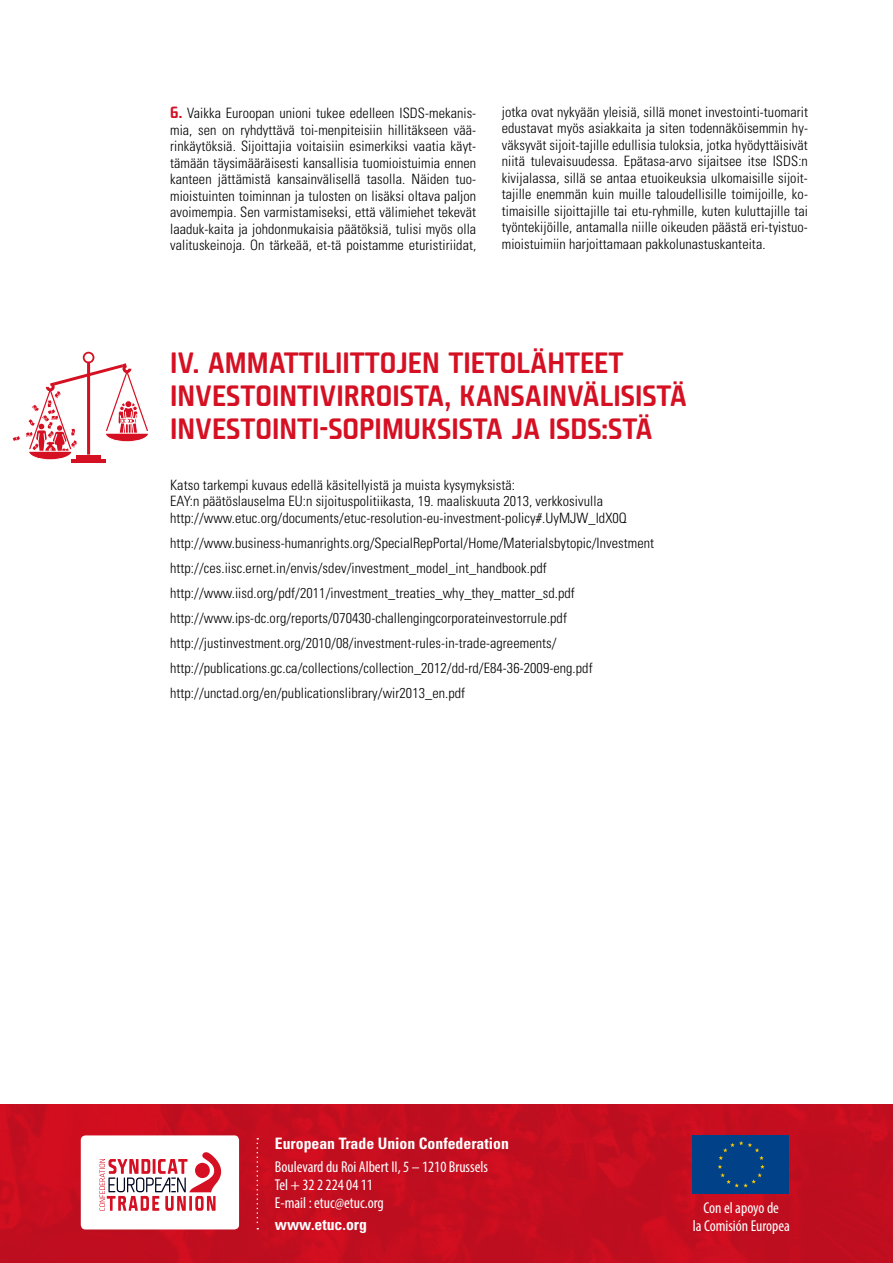
<style>
.page{position:relative;width:893px;height:1263px;background:#fff}
.page>*{position:absolute;margin:0;border:0;box-sizing:border-box;transform-origin:0 0}
.t1{font:28.5px/33px "Fishmonger MS";color:#d51023}
.t2{font:condensed 15.75px/18px "Myriad Pro";color:#fff}
.t3{font:700 condensed 15.75px "Univers LT Std";color:#fff}
.t4{font:300 condensed 14.25px/16.5px "Univers LT Std";letter-spacing:.005em;color:#000;text-align:justify}
.s1{font-family:"Fishmonger MS";font-weight:400;font-stretch:normal;font-size:15.75px;color:#d51023}
</style>
<div class="page">
<div style="left:0;top:1104px;width:893px;height:159px;background:linear-gradient(to right,#c70e1f,#c20e1f)"></div>
<div style="left:81px;top:1135px;width:158px;height:94px;background:#fff;border-radius:5px"></div>
<svg style="left:100px;top:1152px;width:122px;height:59px"></svg>
<svg style="left:257px;top:1138px;width:1px;height:91px"></svg>
<div style="left:692px;top:1135px;width:97px;height:58px;background:#004188"></div>
<svg style="left:13px;top:436px;width:7px;height:5px"></svg>
<hr style="left:71px;top:459px;width:35px;height:4px;background:#d51023">
<svg style="left:26px;top:352px;width:122px;height:108px"></svg>
<p class="t4" style="left:170px;top:105px;width:308px"><span class="s1">6.</span> Vaikka Euroopan unioni tukee edelleen ISDS-mekanis&shy;mia, sen on ryhdyttävä toi-menpiteisiin hillitäkseen vää&shy;rinkäytöksiä. Sijoittajia voitaisiin esimerkiksi vaatia käyt&shy;tämään täysimääräisesti kansallisia tuomioistuimia ennen kanteen jättämistä kansainvälisellä tasolla. Näiden tuo&shy;mioistuinten toiminnan ja tulosten on lisäksi oltava paljon avoimempia. Sen varmistamiseksi, että välimiehet tekevät laaduk-kaita ja johdonmukaisia päätöksiä, tulisi myös olla valituskeinoja. On tärkeää, et-tä poistamme eturistiriidat,</p>
<p class="t4" style="left:502px;top:103px;width:308px">jotka ovat nykyään yleisiä, sillä monet investointi-tuomarit edustavat myös asiakkaita ja siten todennäköisemmin hy&shy;väksyvät sijoit-tajille edullisia tuloksia, jotka hyödyttäisivät niitä tulevaisuudessa. Epätasa-arvo sijaitsee itse ISDS:n kivijalassa, sillä se antaa etuoikeuksia ulkomaisille sijoit&shy;tajille enemmän kuin muille taloudellisille toimijoille, ko&shy;timaisille sijoittajille tai etu-ryhmille, kuten kuluttajille tai työntekijöille, antamalla niille oikeuden päästä eri-tyistuo&shy;mioistuimiin harjoittamaan pakkolunastuskanteita.</p>
<h1 class="t1" style="left:170px;top:345px;width:518px">IV. AMMATTILIITTOJEN TIETOLÄHTEET<br>INVESTOINTIVIRROISTA, KANSAINVÄLISISTÄ<br>INVESTOINTI-SOPIMUKSISTA JA ISDS:STÄ</h1>
<p class="t4" style="left:170px;top:476px;width:458px;text-align:left">Katso tarkempi kuvaus edellä käsitellyistä ja muista kysymyksistä:<br>EAY:n päätöslauselma EU:n sijoituspolitiikasta, 19. maaliskuuta 2013, verkkosivulla http://www.etuc.org/documents/etuc-resolution-eu-investment-policy#.UyMJW_ldX0Q</p>
<p class="t4" style="left:170px;top:530px;width:486px;line-height:25px;text-align:left">http://www.business-humanrights.org/SpecialRepPortal/Home/Materialsbytopic/Investment http://ces.iisc.ernet.in/envis/sdev/investment_model_int_handbook.pdf http://www.iisd.org/pdf/2011/investment_treaties_why_they_matter_sd.pdf http://www.ips-dc.org/reports/070430-challengingcorporateinvestorrule.pdf http://justinvestment.org/2010/08/investment-rules-in-trade-agreements/ http://publications.gc.ca/collections/collection_2012/dd-rd/E84-36-2009-eng.pdf http://unctad.org/en/publicationslibrary/wir2013_en.pdf</p>
<p class="t3" style="left:275px;top:1134px;width:236px">European Trade Union Confederation</p>
<p class="t2" style="left:275px;top:1157px;width:215px">Boulevard du Roi Albert II, 5 – 1210 Brussels<br>Tel + 32 2 224 04 11<br>E-mail : etuc@etuc.org</p>
<p class="t3" style="left:275px;top:1215px;width:94px">www.etuc.org</p>
<p class="t2" style="left:693px;top:1198px;width:98px;text-align:center">Con el apoyo de<br>la Comisión Europea</p>
</div>
